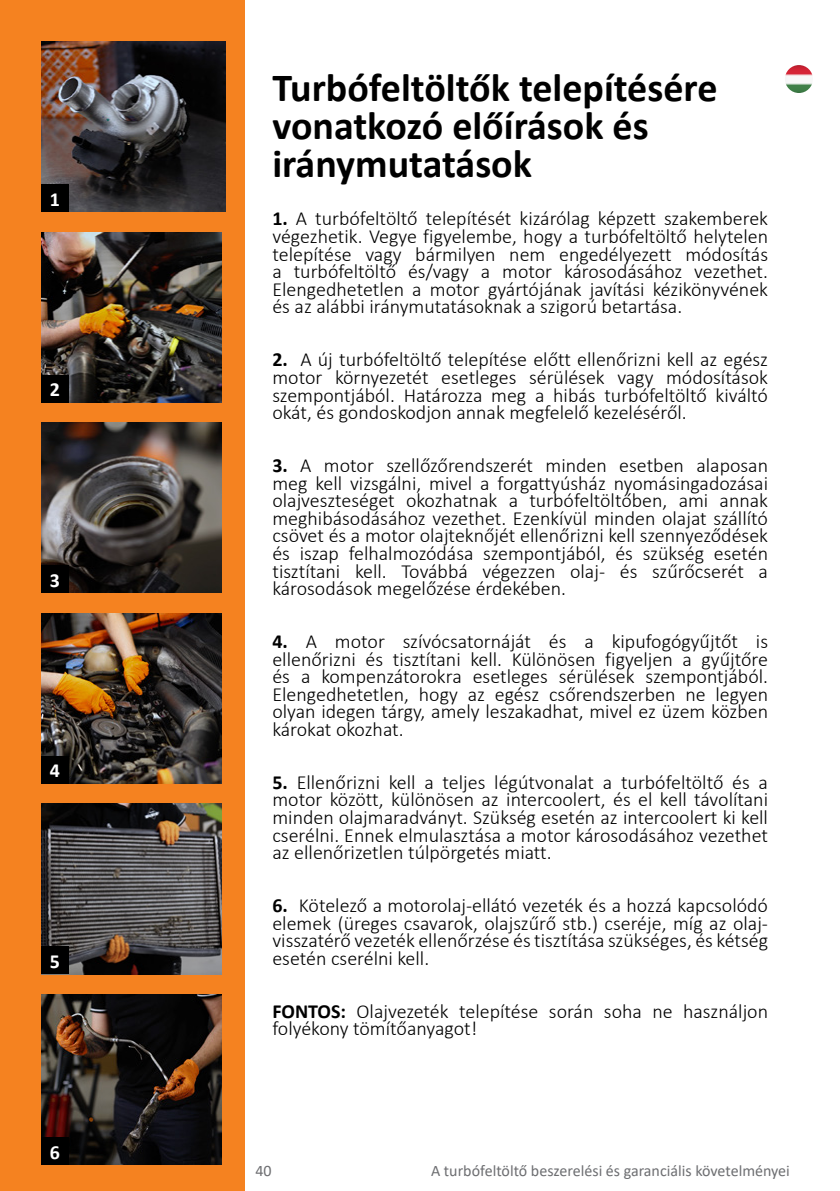
<style>
.page{position:relative;width:840px;height:1191px;background:#fff}
.page>*{position:absolute;margin:0;border:0;box-sizing:border-box;transform-origin:0 0}
.t1{font:700 40px/38px "Calibri";color:#000}
.t2{font:300 20px/17.6px "Calibri";color:#000;text-align:justify}
.t3{font:700 20px "Calibri";color:#fff}
.t4{font:16px "Calibri";color:#6d6e71}
.s1{font-weight:700}
</style>
<div class="page">
<img style="left:784px;top:65px;width:28px;height:28px;border-radius:14px">
<div style="left:0;top:0;width:244px;height:1191px;background:#f58220"></div>
<img style="left:41px;top:42px;width:184px;height:170px">
<div style="left:41px;top:184px;width:27px;height:28px;background:#000"></div>
<img style="left:41px;top:232px;width:180px;height:170px">
<div style="left:41px;top:375px;width:27px;height:27px;background:#000"></div>
<img style="left:41px;top:423px;width:180px;height:170px">
<div style="left:41px;top:565px;width:27px;height:28px;background:#000"></div>
<img style="left:41px;top:613px;width:180px;height:170px">
<div style="left:41px;top:756px;width:27px;height:27px;background:#000"></div>
<svg style="left:41px;top:804px;width:180px;height:170px;background:#4f4b4a"></svg>
<div style="left:41px;top:946px;width:27px;height:28px;background:#000"></div>
<img style="left:41px;top:994px;width:180px;height:170px">
<div style="left:41px;top:1137px;width:27px;height:27px;background:#000"></div>
<p class="t3" style="left:50px;top:185px;width:12px">1</p>
<p class="t3" style="left:50px;top:375px;width:12px">2</p>
<p class="t3" style="left:50px;top:566px;width:12px">3</p>
<p class="t3" style="left:50px;top:756px;width:12px">4</p>
<p class="t3" style="left:50px;top:947px;width:12px">5</p>
<p class="t3" style="left:50px;top:1137px;width:12px">6</p>
<h1 class="t1" style="left:272px;top:69px;width:446px">Turbófeltöltők telepítésére vonatkozó előírások és iránymutatások</h1>
<p class="t2" style="left:272px;top:210px;width:497px"><span class="s1">1.</span> A turbófeltöltő telepítését kizárólag képzett szakemberek végezhetik. Vegye figyelembe, hogy a turbófeltöltő helytelen telepítése vagy bármilyen nem engedélyezett módosítás a turbófeltöltő és/vagy a motor károsodásához vezethet.<br>Elengedhetetlen a motor gyártójának javítási kézikönyvének és az alábbi iránymutatásoknak a szigorú betartása.</p>
<p class="t2" style="left:272px;top:351px;width:497px"><span class="s1">2.</span> A új turbófeltöltő telepítése előtt ellenőrizni kell az egész motor környezetét esetleges sérülések vagy módosítások szempontjából. Határozza meg a hibás turbófeltöltő kiváltó okát, és gondoskodjon annak megfelelő kezeléséről.</p>
<p class="t2" style="left:272px;top:456px;width:497px"><span class="s1">3.</span> A motor szellőzőrendszerét minden esetben alaposan meg kell vizsgálni, mivel a forgattyúsház nyomásingadozásai olajveszteséget okozhatnak a turbófeltöltőben, ami annak meghibásodásához vezethet. Ezenkívül minden olajat szállító csövet és a motor olajteknőjét ellenőrizni kell szennyeződések és iszap felhalmozódása szempontjából, és szükség esetén tisztítani kell. Továbbá végezzen olaj- és szűrőcserét a károsodások megelőzése érdekében.</p>
<p class="t2" style="left:272px;top:632px;width:497px"><span class="s1">4.</span> A motor szívócsatornáját és a kipufogógyűjtőt is ellenőrizni és tisztítani kell. Különösen figyeljen a gyűjtőre és a kompenzátorokra esetleges sérülések szempontjából.<br>Elengedhetetlen, hogy az egész csőrendszerben ne legyen olyan idegen tárgy, amely leszakadhat, mivel ez üzem közben károkat okozhat.</p>
<p class="t2" style="left:272px;top:773px;width:497px"><span class="s1">5.</span> Ellenőrizni kell a teljes légútvonalat a turbófeltöltő és a motor között, különösen az intercoolert, és el kell távolítani minden olajmaradványt. Szükség esetén az intercoolert ki kell cserélni. Ennek elmulasztása a motor károsodásához vezethet az ellenőrizetlen túlpörgetés miatt.</p>
<p class="t2" style="left:272px;top:896px;width:497px"><span class="s1">6.</span> Kötelező a motorolaj-ellátó vezeték és a hozzá kapcsolódó elemek (üreges csavarok, olajszűrő stb.) cseréje, míg az olaj&shy;visszatérő vezeték ellenőrzése és tisztítása szükséges, és kétség esetén cserélni kell.</p>
<p class="t2" style="left:272px;top:1002px;width:497px"><span class="s1">FONTOS:</span> Olajvezeték telepítése során soha ne használjon folyékony tömítőanyagot!</p>
<p class="t4" style="left:255px;top:1160px;width:18px">40</p>
<p class="t4" style="left:431px;top:1160px;width:360px">A turbófeltöltő beszerelési és garanciális követelményei</p>
</div>
